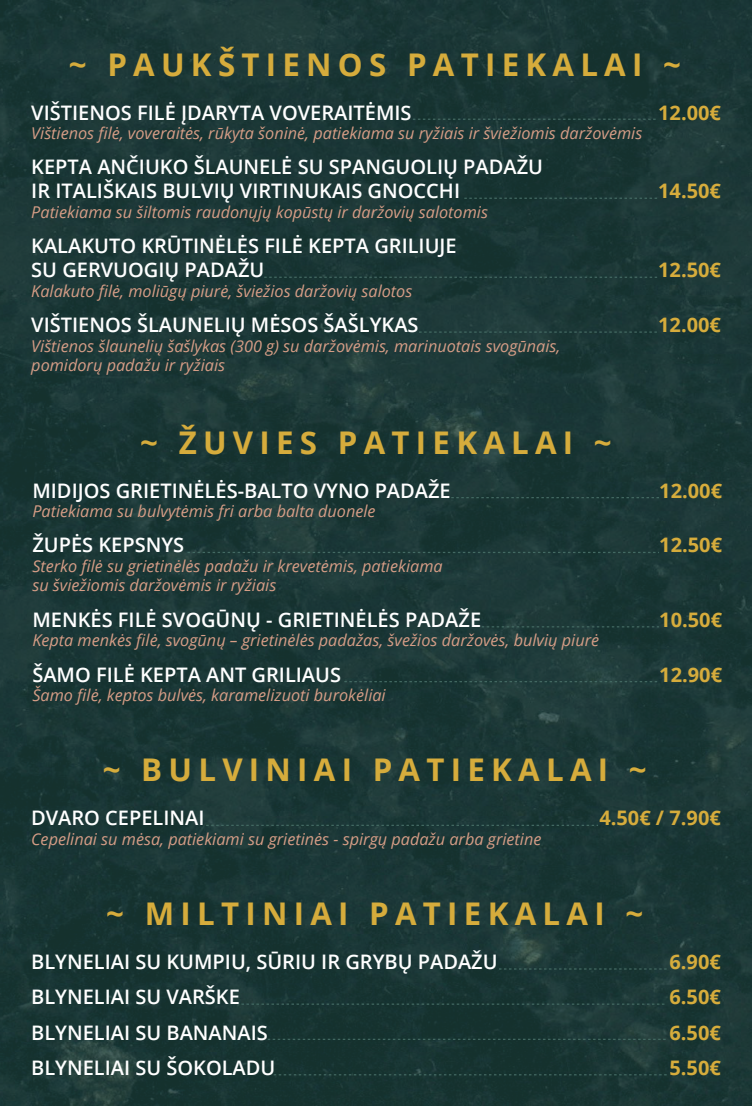
<style>
.page{position:relative;width:752px;height:1106px;background:#fff}
.page>*{position:absolute;margin:0;border:0;box-sizing:border-box;transform-origin:0 0}
.t1{font:700 31.25px "Open Sans";letter-spacing:.2em;color:#d6ac3c}
.t2{font:600 20px/35.2px "Open Sans";color:#fff}
.t3{font:700 20px/35.2px "Open Sans";color:#d6ac3c;text-align:justify}
.t4{font:italic 16.25px/19.5px "Open Sans";color:#d69d86}
</style>
<div class="page">
<div style="left:0;top:0;width:751px;height:1105px;background:#1a3636"></div>
<svg style="left:206px;top:824px;width:388px;height:1px"></svg>
<svg style="left:499px;top:968px;width:167px;height:1px"></svg>
<svg style="left:241px;top:1003px;width:424px;height:1px"></svg>
<svg style="left:274px;top:1073px;width:392px;height:2px"></svg>
<svg style="left:268px;top:1038px;width:398px;height:1px"></svg>
<svg style="left:264px;top:276px;width:393px;height:2px"></svg>
<svg style="left:413px;top:119px;width:243px;height:1px"></svg>
<svg style="left:464px;top:197px;width:193px;height:2px"></svg>
<svg style="left:419px;top:331px;width:238px;height:1px"></svg>
<svg style="left:451px;top:497px;width:207px;height:1px"></svg>
<svg style="left:344px;top:681px;width:313px;height:1px"></svg>
<svg style="left:481px;top:626px;width:177px;height:1px"></svg>
<svg style="left:187px;top:551px;width:469px;height:2px"></svg>
<h1 class="t1" style="left:69px;top:42px;width:613px">~ PAUKŠTIENOS PATIEKALAI ~</h1>
<p class="t2" style="left:31px;top:94px;width:381px">VIŠTIENOS FILĖ ĮDARYTA VOVERAITĖMIS</p>
<p class="t4" style="left:31px;top:123px;width:612px">Vištienos filė, voveraitės, rūkyta šoninė, patiekiama su ryžiais ir šviežiomis daržovėmis</p>
<p class="t2" style="left:31px;top:155px;width:513px;line-height:24px">KEPTA ANČIUKO ŠLAUNELĖ SU SPANGUOLIŲ PADAŽU<br>IR ITALIŠKAIS BULVIŲ VIRTINUKAIS GNOCCHI</p>
<p class="t4" style="left:31px;top:202px;width:458px">Patiekiama su šiltomis raudonųjų kopūstų ir daržovių salotomis</p>
<p class="t2" style="left:31px;top:233px;width:427px;line-height:24px">KALAKUTO KRŪTINĖLĖS FILĖ KEPTA GRILIUJE<br>SU GERVUOGIŲ PADAŽU</p>
<p class="t4" style="left:31px;top:280px;width:382px">Kalakuto filė, moliūgų piurė, šviežios daržovių salotos</p>
<p class="t2" style="left:31px;top:307px;width:388px">VIŠTIENOS ŠLAUNELIŲ MĖSOS ŠAŠLYKAS</p>
<p class="t4" style="left:31px;top:335px;width:530px">Vištienos šlaunelių šašlykas (300 g) su daržovėmis, marinuotais svogūnais, pomidorų padažu ir ryžiais</p>
<p class="t3" style="left:657px;top:94px;width:64px">12.00€</p>
<p class="t3" style="left:657px;top:173px;width:64px">14.50€</p>
<p class="t3" style="left:657px;top:252px;width:64px">12.50€</p>
<p class="t3" style="left:657px;top:306px;width:64px">12.00€</p>
<h1 class="t1" style="left:140px;top:420px;width:473px">~ ŽUVIES PATIEKALAI ~</h1>
<p class="t2" style="left:32px;top:472px;width:419px">MIDIJOS GRIETINĖLĖS-BALTO VYNO PADAŽE</p>
<p class="t4" style="left:32px;top:501px;width:344px">Patiekiama su bulvytėmis fri arba balta duonele</p>
<p class="t2" style="left:32px;top:527px;width:153px">ŽUPĖS KEPSNYS</p>
<p class="t4" style="left:32px;top:555px;width:411px">Sterko filė su grietinėlės padažu ir krevetėmis, patiekiama su šviežiomis daržovėmis ir ryžiais</p>
<p class="t2" style="left:32px;top:601px;width:450px">MENKĖS FILĖ SVOGŪNŲ - GRIETINĖLĖS PADAŽE</p>
<p class="t4" style="left:32px;top:630px;width:568px">Kepta menkės filė, svogūnų – grietinėlės padažas, švežios daržovės, bulvių piurė</p>
<p class="t2" style="left:32px;top:656px;width:310px">ŠAMO FILĖ KEPTA ANT GRILIAUS</p>
<p class="t4" style="left:32px;top:685px;width:355px">Šamo filė, keptos bulvės, karamelizuoti burokėliai</p>
<p class="t3" style="left:659px;top:472px;width:64px">12.00€</p>
<p class="t3" style="left:659px;top:527px;width:64px">12.50€</p>
<p class="t3" style="left:659px;top:601px;width:64px">10.50€</p>
<p class="t3" style="left:659px;top:656px;width:64px">12.90€</p>
<h1 class="t1" style="left:103px;top:747px;width:545px">~ BULVINIAI PATIEKALAI ~</h1>
<p class="t2" style="left:31px;top:799px;width:175px">DVARO CEPELINAI</p>
<p class="t4" style="left:31px;top:828px;width:511px">Cepelinai su mėsa, patiekiami su grietinės - spirgų padažu arba grietine</p>
<p class="t3" style="left:599px;top:799px;width:123px">4.50€ / 7.90€</p>
<h1 class="t1" style="left:106px;top:891px;width:538px">~ MILTINIAI PATIEKALAI ~</h1>
<p class="t2" style="left:31px;top:943px;width:468px">BLYNELIAI SU KUMPIU, SŪRIU IR GRYBŲ PADAŽU<br>BLYNELIAI SU VARŠKE<br>BLYNELIAI SU BANANAIS<br>BLYNELIAI SU ŠOKOLADU</p>
<p class="t3" style="left:669px;top:943px;width:53px">6.90€ 6.50€ 6.50€ 5.50€</p>
</div>
